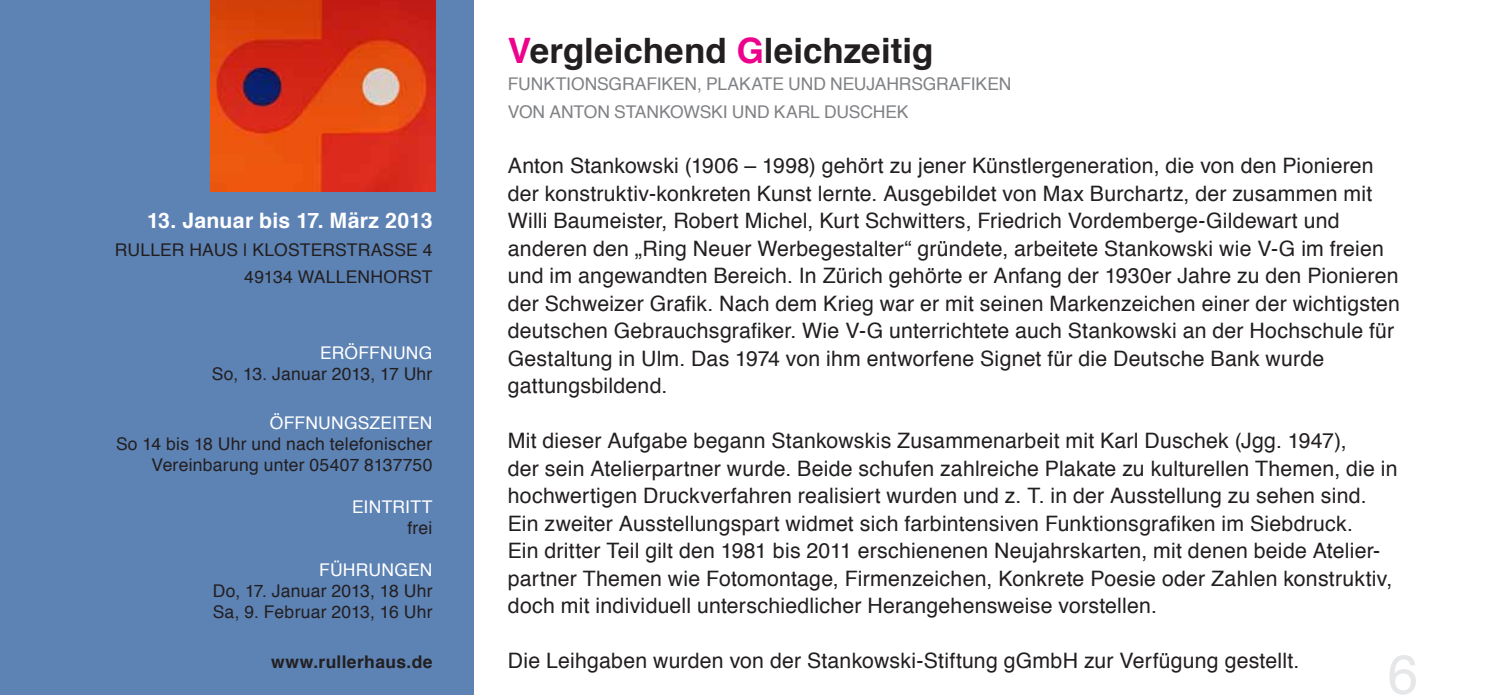
<style>
.page{position:relative;width:1489px;height:695px;background:#fff}
.page>*{position:absolute;margin:0;border:0;box-sizing:border-box;transform-origin:0 0}
.t1{font:55px "Helvetica";color:#e6e7e9}
.t2{font:700 35px "Helvetica";letter-spacing:-.005em;color:#231f20}
.t3{font:21.25px/27.5px "Helvetica";letter-spacing:.01em;color:#231f20}
.t4{font:700 21.25px "Helvetica";letter-spacing:.01em;color:#fff}
.t5{font:17.5px/21px "Helvetica";letter-spacing:.015em;color:#231f20;text-align:right}
.t6{font:17.5px "Helvetica";letter-spacing:-.005em;color:#808285}
.t7{font:17.5px "Helvetica";letter-spacing:.015em;color:#fff}
.t8{font:700 17.5px "Helvetica";letter-spacing:.025em;color:#231f20}
.s1{color:#ed028c}
</style>
<div class="page">
<div style="left:0;top:0;width:473px;height:694px;background:#5d82b4"></div>
<img style="left:210px;top:0;width:225px;height:191px">
<p class="t4" style="left:147px;top:203px;width:287px">13. Januar bis 17. März 2013</p>
<p class="t5" style="left:115px;top:239px;width:269px">Ruller Haus | KlosterstraSS</p>
<p class="t5" style="left:406px;top:239px;width:28px">e 4</p>
<p class="t5" style="left:244px;top:267px;width:82px">49134 Walle</p>
<p class="t5" style="left:357px;top:267px;width:26px">nhorst</p>
<p class="t7" style="left:320px;top:339px;width:110px">Eröffnung</p>
<p class="t5" style="left:212px;top:364px;width:222px">So, 13. Januar 2013, 17 Uhr</p>
<p class="t7" style="left:270px;top:409px;width:13px">Öff</p>
<p class="t7" style="left:305px;top:409px;width:51px">nungszeite</p>
<p class="t7" style="left:420px;top:409px;width:14px">n</p>
<p class="t5" style="left:116px;top:433px;width:318px">So 14 bis 18 Uhr und nach telefonischer<br>Vereinbarung unter 05407 8137750</p>
<p class="t7" style="left:352px;top:493px;width:82px">Ei ntritt</p>
<p class="t5" style="left:407px;top:517px;width:27px">frei</p>
<p class="t7" style="left:319px;top:556px;width:37px">Führu</p>
<p class="t7" style="left:381px;top:556px;width:53px">ngen</p>
<p class="t5" style="left:213px;top:580px;width:221px;text-align:left">Do, 17. Januar 2013, 18 Uhr<br>Sa, 9. Februar 2013, 16 Uhr</p>
<p class="t8" style="left:271px;top:647px;width:163px">www.rullerhaus.de</p>
<h2 class="t2" style="left:508px;top:22px;width:427px"><span class="s1">V</span>ergleichend <span class="s1">G</span>leichzeitig</h2>
<p class="t6" style="left:508px;top:71px;width:47px">Funktio</p>
<p class="t6" style="left:584px;top:71px;width:25px">nsgrafike</p>
<p class="t6" style="left:684px;top:71px;width:45px">n, Plakate</p>
<p class="t6" style="left:788px;top:71px;width:55px">und Neujahrsgrafike</p>
<p class="t6" style="left:998px;top:71px;width:14px">n</p>
<p class="t6" style="left:508px;top:98px;width:164px">vo n Anto n Stankowski</p>
<p class="t6" style="left:731px;top:98px;width:67px">und Karl</p>
<p class="t6" style="left:824px;top:98px;width:62px">Duschek</p>
<p class="t3" style="left:508px;top:152px;width:893px">Anton Stankowski (1906 – 1998) gehört zu jener Künstlergeneration, die von den Pionieren der konstruktiv-konkreten Kunst lernte. Ausgebildet von Max Burchartz, der zusammen mit Willi Baumeister, Robert Michel, Kurt Schwitters, Friedrich Vordemberge-Gildewart und anderen den „Ring Neuer Werbegestalter“ gründete, arbeitete Stankowski wie V-G im freien und im angewandten Bereich. In Zürich gehörte er Anfang der 1930er Jahre zu den Pionieren der Schweizer Grafik. Nach dem Krieg war er mit seinen Markenzeichen einer der wichtigsten deutschen Gebrauchsgrafiker. Wie V-G unterrichtete auch Stankowski an der Hochschule für Gestaltung in Ulm. Das 1974 von ihm entworfene Signet für die Deutsche Bank wurde gattungsbildend.</p>
<p class="t3" style="left:508px;top:427px;width:891px">Mit dieser Aufgabe begann Stankowskis Zusammenarbeit mit Karl Duschek (Jgg. 1947),<br>der sein Atelierpartner wurde. Beide schufen zahlreiche Plakate zu kulturellen Themen, die in hochwertigen Druckverfahren realisiert wurden und z. T. in der Ausstellung zu sehen sind.<br>Ein zweiter Ausstellungspart widmet sich farbintensiven Funktionsgrafiken im Siebdruck.<br>Ein dritter Teil gilt den 1981 bis 2011 erschienenen Neujahrskarten, mit denen beide Atelier&shy;partner Themen wie Fotomontage, Firmenzeichen, Konkrete Poesie oder Zahlen konstruktiv, doch mit individuell unterschiedlicher Herangehensweise vorstellen.</p>
<p class="t3" style="left:508px;top:647px;width:793px">Die Leihgaben wurden von der Stankowski-Stiftung gGmbH zur Verfügung gestellt.</p>
<h1 class="t1" style="left:1387px;top:632px;width:32px">6</h1>
</div>
